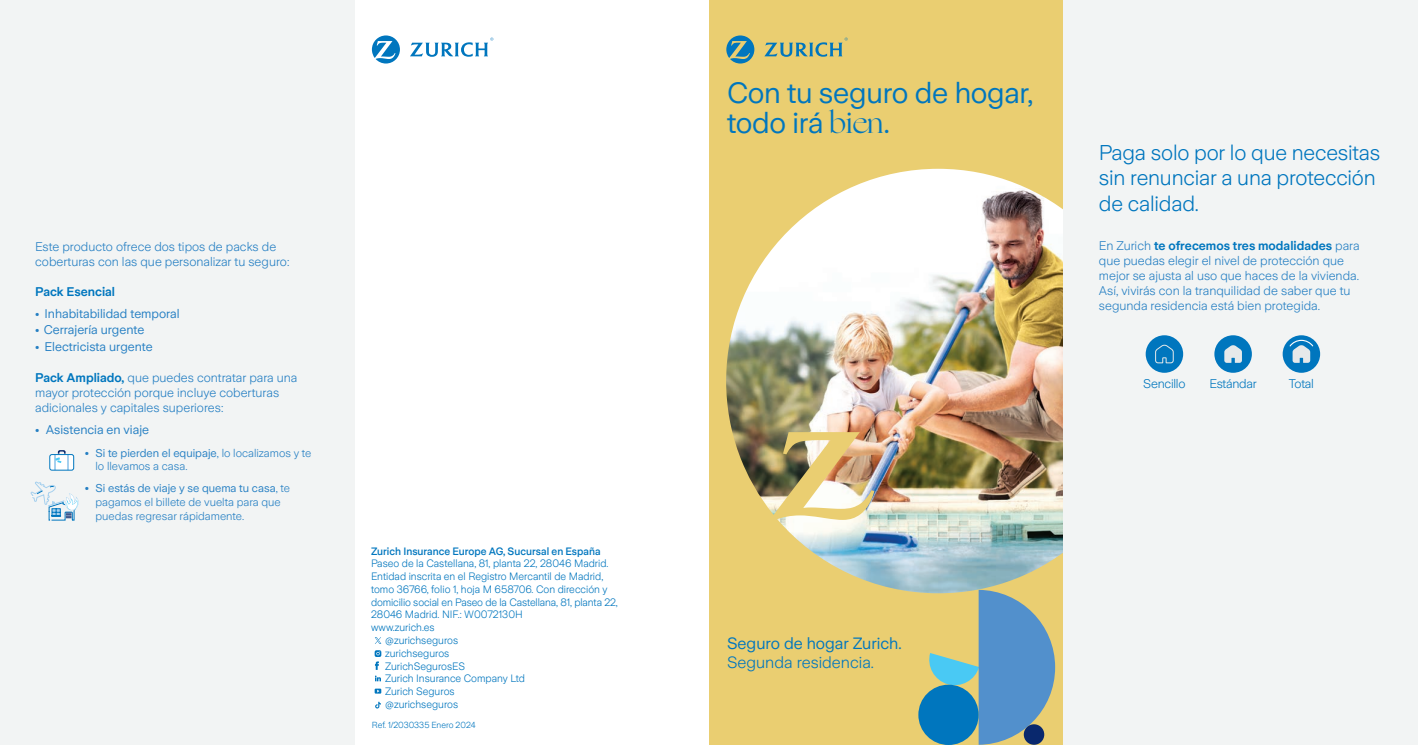
<style>
.page{position:relative;width:1418px;height:745px;background:#fff}
.page>*{position:absolute;margin:0;border:0;box-sizing:border-box;transform-origin:0 0}
.t1{font:29.12px "Zurich Sans";letter-spacing:-.01em;color:#0076be}
.t2{font:300 21.25px/25.5px "Zurich Sans";letter-spacing:-.01em;color:#0076be}
.t3{font:16.25px "Zurich Sans";color:#0076be}
.t4{font:300 16.25px "Zurich Sans";color:#0076be}
.TITULO_CAJA_NEGRO{font:300 12.5px/15px "Zurich Sans";color:#257fc3}
.COBERTURA_NEGRO{font:12.5px "Zurich Sans";color:#257fc3}
.t5{font:300 12.5px "Zurich Sans";letter-spacing:-.02em;color:#0076be}
.t6{font:600 12.5px "Zurich Sans";color:#0076be}
.COBERTURA_NEGRO-2{font:300 11.25px/13.8px "Zurich Sans";color:#257fc3}
.t7{font:300 10.62px/12.8px "Zurich Sans";color:#0076be}
.t8{font:500 10.62px "Zurich Sans";color:#0076be}
.t9{font:300 8.75px "Zurich Sans";color:#0076be}
.s1{font-weight:700;font-size:10px}
.s2{font-weight:600;color:#0076be}
.s3{font-weight:400}
.s4{font-family:"Ogg"}
</style>
<div class="page">
<div style="left:709px;top:0;width:365px;height:744px;background:#eace71"></div>
<svg style="left:726px;top:35px;width:28px;height:28px"></svg>
<svg style="left:764px;top:37px;width:83px;height:20px"></svg>
<svg style="left:926px;top:593px;width:129px;height:151px"></svg>
<div style="left:918px;top:684px;width:60px;height:60px;background:#0076be;border-radius:50%"></div>
<div style="left:1023px;top:723px;width:21px;height:21px;background:#09286d;border-radius:50%"></div>
<svg style="left:372px;top:35px;width:28px;height:28px"></svg>
<svg style="left:410px;top:37px;width:83px;height:20px"></svg>
<div style="left:0;top:0;width:354px;height:744px;background:#f2f4f4"></div>
<div style="left:50px;top:454px;width:24px;height:16px;background:#fff;border-radius:2px"></div>
<div style="left:49px;top:454px;width:25px;height:16px;border:1px solid #0076be;border-radius:2px"></div>
<svg style="left:54px;top:450px;width:15px;height:20px"></svg>
<svg style="left:30px;top:481px;width:49px;height:39px"></svg>
<img style="left:726px;top:169px;width:337px;height:424px">
<div style="left:1063px;top:0;width:354px;height:744px;background:#f2f4f4"></div>
<div style="left:1145px;top:335px;width:38px;height:37px;background:#0076be;border-radius:50%"></div>
<svg style="left:1155px;top:345px;width:18px;height:19px"></svg>
<div style="left:1214px;top:335px;width:37px;height:37px;background:#0076be;border-radius:50%"></div>
<svg style="left:1224px;top:345px;width:17px;height:17px"></svg>
<div style="left:1282px;top:335px;width:38px;height:37px;background:#0076be;border-radius:50%"></div>
<svg style="left:1288px;top:339px;width:26px;height:23px"></svg>
<svg style="left:375px;top:675px;width:6px;height:6px"></svg>
<svg style="left:374px;top:688px;width:7px;height:5px"></svg>
<svg style="left:375px;top:637px;width:6px;height:6px"></svg>
<svg style="left:375px;top:701px;width:6px;height:7px"></svg>
<svg style="left:374px;top:650px;width:7px;height:19px"></svg>
<p class="TITULO_CAJA_NEGRO" style="left:35px;top:239px;width:256px">Este producto ofrece dos tipos de packs de coberturas con las que personalizar tu seguro:</p>
<p class="t6" style="left:35px;top:284px;width:81px">Pack Esencial</p>
<p class="COBERTURA_NEGRO" style="left:35px;top:306px;width:146px"><span class="s1">•</span> Inhabitabilidad temporal</p>
<p class="COBERTURA_NEGRO" style="left:35px;top:323px;width:111px"><span class="s1">•</span> Cerrajería urgente</p>
<p class="COBERTURA_NEGRO" style="left:35px;top:339px;width:119px"><span class="s1">•</span> Electricista urgente</p>
<p class="TITULO_CAJA_NEGRO" style="left:35px;top:370px;width:264px"><span class="s2">Pack Ampliado,</span> que puedes contratar para una mayor protección porque incluye coberturas adicionales y capitales superiores:</p>
<p class="COBERTURA_NEGRO" style="left:35px;top:423px;width:115px"><span class="s1">•</span> Asistencia en viaje</p>
<p class="COBERTURA_NEGRO-2" style="left:95px;top:445px;width:217px;text-indent:-11px"><span class="s1">•</span> <span class="s3">Si te pierden el equipaje</span>, lo localizamos y te lo llevamos a casa.</p>
<p class="COBERTURA_NEGRO-2" style="left:95px;top:481px;width:196px;text-indent:-11px"><span class="s1">•</span> <span class="s3">Si estás de viaje y se quema tu casa</span>, te pagamos el billete de vuelta para que puedas regresar rápidamente.</p>
<p class="t8" style="left:371px;top:545px;width:231px">Zurich Insurance Europe AG, Sucursal en España</p>
<p class="t7" style="left:371px;top:557px;width:239px">Paseo de la Castellana, 81, planta 22, 28046 Madrid.</p>
<p class="t7" style="left:371px;top:570px;width:248px">Entidad inscrita en el Registro Mercantil de Madrid, tomo 36766, folio 1, hoja M 658706. Con dirección y domicilio social en Paseo de la Castellana, 81, planta 22, 28046 Madrid. NIF.: W0072130H</p>
<p class="t7" style="left:371px;top:621px;width:65px">www.zurich.es</p>
<p class="t7" style="left:385px;top:633px;width:74px">@zurichseguros</p>
<p class="t7" style="left:385px;top:646px;width:66px">zurichseguros</p>
<p class="t7" style="left:385px;top:659px;width:81px">ZurichSegurosES</p>
<p class="t7" style="left:385px;top:672px;width:141px">Zurich Insurance Company Ltd</p>
<p class="t7" style="left:385px;top:684px;width:71px">Zurich Seguros</p>
<p class="t7" style="left:385px;top:697px;width:74px">@zurichseguros</p>
<p class="t9" style="left:372px;top:719px;width:105px">Ref. 1/2030335 Enero 2024</p>
<p class="t1" style="left:727px;top:77px;width:308px">Con tu seguro de hogar,</p>
<p class="t1" style="left:727px;top:107px;width:165px">todo irá <span class="s4">bien.</span></p>
<p class="t2" style="left:1098px;top:140px;width:283px">Paga solo por lo que necesitas sin renunciar a una protección de calidad.</p>
<p class="TITULO_CAJA_NEGRO" style="left:1098px;top:238px;width:262px">En Zurich <span class="s2">te ofrecemos tres modalidades</span> para que puedas elegir el nivel de protección que mejor se ajusta al uso que haces de la vivienda.<br>Así, vivirás con la tranquilidad de saber que tu segunda residencia está bien protegida.</p>
<p class="t5" style="left:1143px;top:377px;width:44px">Sencillo</p>
<p class="t5" style="left:1209px;top:377px;width:49px">Estándar</p>
<p class="t5" style="left:1288px;top:377px;width:27px">Total</p>
<p class="t3" style="left:727px;top:634px;width:176px">Seguro de hogar Zurich.</p>
<p class="t4" style="left:727px;top:653px;width:148px">Segunda residencia.</p>
</div>
